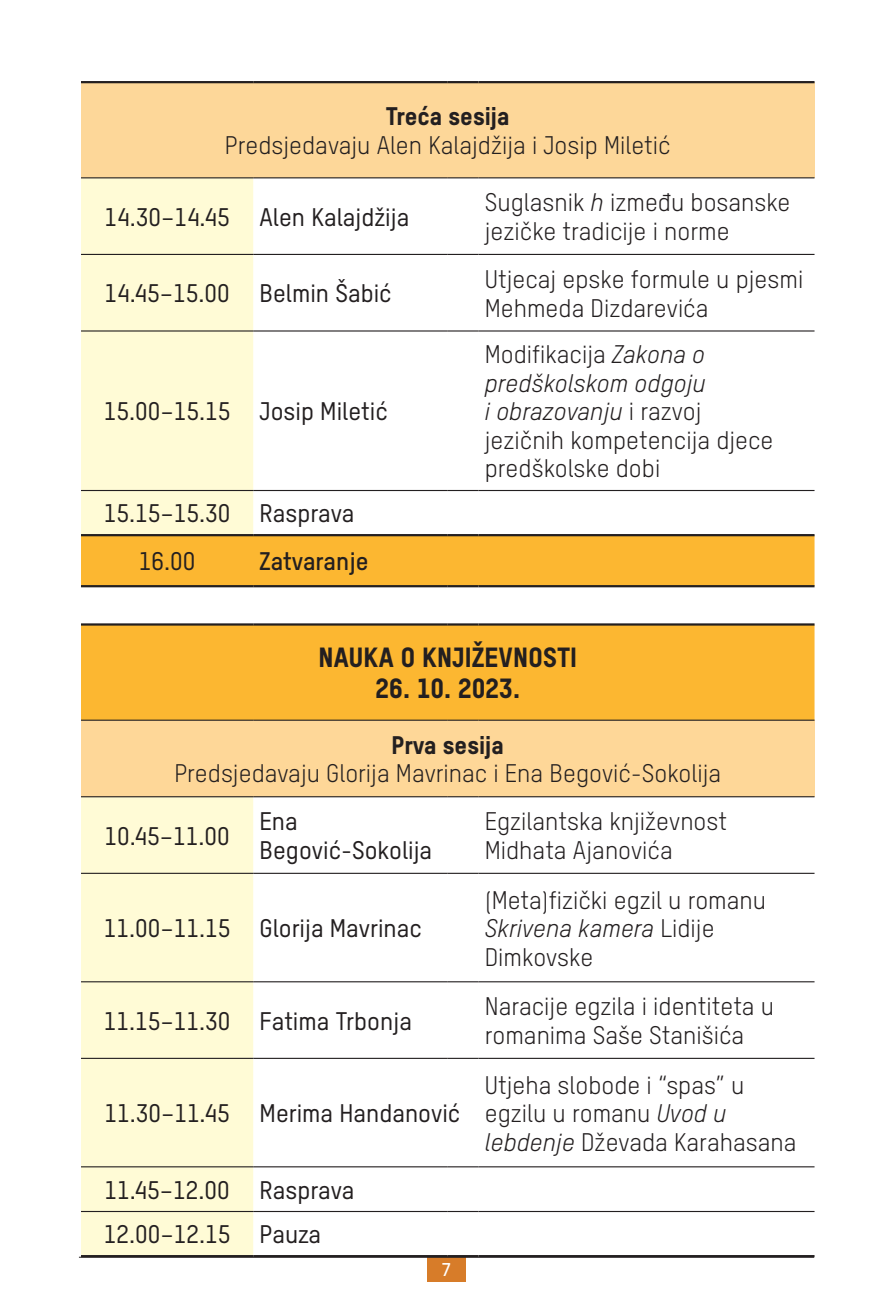
<style>
.page{position:relative;width:893px;height:1308px;background:#fff}
.page>*{position:absolute;margin:0;border:0;box-sizing:border-box;transform-origin:0 0}
.t1{font:27px "T Star Pro Heavy";letter-spacing:.01em;color:#231f20}
.t2{font:24.75px/28.6px "T Star Pro Regular";color:#231f20}
.t3{font:24.75px/47.9px "T Star Pro Medium";color:#231f20}
.t4{font:24.75px "T Star Pro Heavy";color:#231f20}
.t5{font:24.75px "T Star Pro Bold";color:#231f20}
.t6{font:18px "T Star Pro Bold";color:#fff}
.s1{font-style:italic}
</style>
<div class="page">
<div style="left:427px;top:1256px;width:39px;height:25px;background:#d77c29"></div>
<hr style="left:79px;top:1256px;width:735px;height:1px;background:#231f20">
<div style="left:81px;top:82px;width:733px;height:96px;background:#fdd799"></div>
<div style="left:81px;top:178px;width:172px;height:1077px;background:#fffbd6"></div>
<div style="left:81px;top:536px;width:733px;height:183px;background:#fcb731"></div>
<svg style="left:81px;top:587px;width:733px;height:36px"></svg>
<div style="left:81px;top:720px;width:733px;height:76px;background:#fed798"></div>
<hr style="left:81px;top:796px;width:172px;height:1px;background:#231f20">
<hr style="left:253px;top:796px;width:195px;height:1px;background:#231f20">
<hr style="left:448px;top:796px;width:30px;height:1px;background:#231f20">
<hr style="left:478px;top:796px;width:336px;height:1px;background:#231f20">
<hr style="left:81px;top:1057px;width:172px;height:2px;background:#231f20">
<hr style="left:253px;top:1057px;width:195px;height:2px;background:#231f20">
<hr style="left:448px;top:1057px;width:30px;height:2px;background:#231f20">
<hr style="left:478px;top:1057px;width:336px;height:2px;background:#231f20">
<hr style="left:81px;top:1166px;width:172px;height:1px;background:#231f20">
<hr style="left:253px;top:1166px;width:195px;height:1px;background:#231f20">
<hr style="left:448px;top:1166px;width:30px;height:1px;background:#231f20">
<hr style="left:478px;top:1166px;width:336px;height:1px;background:#231f20">
<hr style="left:81px;top:1210px;width:172px;height:2px;background:#231f20">
<hr style="left:253px;top:1210px;width:195px;height:2px;background:#231f20">
<hr style="left:448px;top:1210px;width:30px;height:2px;background:#231f20">
<hr style="left:478px;top:1210px;width:336px;height:2px;background:#231f20">
<hr style="left:81px;top:81px;width:172px;height:2px;background:#231f20">
<hr style="left:253px;top:81px;width:195px;height:2px;background:#231f20">
<hr style="left:448px;top:81px;width:30px;height:2px;background:#231f20">
<hr style="left:478px;top:81px;width:336px;height:2px;background:#231f20">
<hr style="left:81px;top:177px;width:172px;height:1px;background:#231f20">
<hr style="left:253px;top:177px;width:195px;height:1px;background:#231f20">
<hr style="left:448px;top:177px;width:30px;height:1px;background:#231f20">
<hr style="left:478px;top:177px;width:336px;height:1px;background:#231f20">
<hr style="left:81px;top:872px;width:172px;height:2px;background:#231f20">
<hr style="left:253px;top:872px;width:195px;height:2px;background:#231f20">
<hr style="left:448px;top:872px;width:30px;height:2px;background:#231f20">
<hr style="left:478px;top:872px;width:336px;height:2px;background:#231f20">
<hr style="left:81px;top:534px;width:172px;height:2px;background:#231f20">
<hr style="left:253px;top:534px;width:195px;height:2px;background:#231f20">
<hr style="left:448px;top:534px;width:30px;height:2px;background:#231f20">
<hr style="left:478px;top:534px;width:336px;height:2px;background:#231f20">
<hr style="left:81px;top:585px;width:172px;height:2px;background:#231f20">
<hr style="left:253px;top:585px;width:195px;height:2px;background:#231f20">
<hr style="left:448px;top:585px;width:30px;height:2px;background:#231f20">
<hr style="left:478px;top:585px;width:336px;height:2px;background:#231f20">
<hr style="left:81px;top:623px;width:172px;height:2px;background:#231f20">
<hr style="left:253px;top:623px;width:195px;height:2px;background:#231f20">
<hr style="left:448px;top:623px;width:30px;height:2px;background:#231f20">
<hr style="left:478px;top:623px;width:336px;height:2px;background:#231f20">
<hr style="left:81px;top:1255px;width:172px;height:2px;background:#231f20">
<hr style="left:253px;top:1255px;width:195px;height:2px;background:#231f20">
<hr style="left:448px;top:1255px;width:30px;height:2px;background:#231f20">
<hr style="left:478px;top:1255px;width:336px;height:2px;background:#231f20">
<hr style="left:81px;top:719px;width:172px;height:1px;background:#231f20">
<hr style="left:253px;top:719px;width:195px;height:1px;background:#231f20">
<hr style="left:448px;top:719px;width:30px;height:1px;background:#231f20">
<hr style="left:478px;top:719px;width:336px;height:1px;background:#231f20">
<hr style="left:81px;top:981px;width:172px;height:1px;background:#231f20">
<hr style="left:253px;top:981px;width:195px;height:1px;background:#231f20">
<hr style="left:448px;top:981px;width:30px;height:1px;background:#231f20">
<hr style="left:478px;top:981px;width:336px;height:1px;background:#231f20">
<hr style="left:81px;top:254px;width:172px;height:1px;background:#231f20">
<hr style="left:253px;top:254px;width:195px;height:1px;background:#231f20">
<hr style="left:448px;top:254px;width:30px;height:1px;background:#231f20">
<hr style="left:478px;top:254px;width:336px;height:1px;background:#231f20">
<hr style="left:81px;top:330px;width:172px;height:1px;background:#231f20">
<hr style="left:253px;top:330px;width:195px;height:1px;background:#231f20">
<hr style="left:448px;top:330px;width:30px;height:1px;background:#231f20">
<hr style="left:478px;top:330px;width:336px;height:1px;background:#231f20">
<hr style="left:81px;top:490px;width:172px;height:1px;background:#231f20">
<hr style="left:253px;top:490px;width:195px;height:1px;background:#231f20">
<hr style="left:448px;top:490px;width:30px;height:1px;background:#231f20">
<hr style="left:478px;top:490px;width:336px;height:1px;background:#231f20">
<p class="t4" style="left:386px;top:97px;width:125px">Treća sesija</p>
<p class="t2" style="left:225px;top:129px;width:447px">Predsjedavaju Alen Kalajdžija i Josip Miletić</p>
<p class="t3" style="left:104px;top:191px;width:306px">14.30–14.45 Alen Kalajdžija</p>
<p class="t2" style="left:485px;top:187px;width:307px">Suglasnik <span class="s1">h</span> između bosanske jezičke tradicije i norme</p>
<p class="t3" style="left:104px;top:268px;width:289px">14.45–15.00 Belmin Šabić</p>
<p class="t2" style="left:485px;top:263px;width:320px">Utjecaj epske formule u pjesmi<br>Mehmeda Dizdarevića</p>
<p class="t3" style="left:104px;top:386px;width:285px">15.00–15.15 Josip Miletić</p>
<p class="t3" style="left:139px;top:488px;width:217px;text-indent:-35px">15.15–15.30 Rasprava<br>16.00</p>
<p class="t5" style="left:260px;top:543px;width:110px">Zatvaranje</p>
<p class="t2" style="left:485px;top:339px;width:290px">Modifikacija <span class="s1">Zakona o predškolskom odgoju<br>i obrazovanju</span> i razvoj jezičnih kompetencija djece predškolske dobi</p>
<p class="t1" style="left:318px;top:636px;width:260px">NAUKA O KNJIŽEVNOSTI</p>
<p class="t1" style="left:375px;top:667px;width:146px">26. 10. 2023.</p>
<p class="t4" style="left:392px;top:725px;width:114px">Prva sesija</p>
<p class="t2" style="left:174px;top:757px;width:548px">Predsjedavaju Glorija Mavrinac i Ena Begović-Sokolija</p>
<p class="t3" style="left:104px;top:810px;width:127px">10.45–11.00</p>
<p class="t3" style="left:260px;top:805px;width:174px;line-height:28.6px">Ena<br>Begović-Sokolija</p>
<p class="t2" style="left:485px;top:805px;width:244px">Egzilantska književnost<br>Midhata Ajanovića</p>
<p class="t3" style="left:104px;top:902px;width:319px">11.00–11.15 Glorija Mavrinac</p>
<p class="t3" style="left:104px;top:995px;width:310px">11.15–11.30 Fatima Trbonja</p>
<p class="t3" style="left:104px;top:1087px;width:357px">11.30–11.45 Merima Handanović</p>
<p class="t3" style="left:104px;top:1165px;width:252px;line-height:44.6px">11.45–12.00 Rasprava<br>12.00–12.15 Pauza</p>
<p class="t6" style="left:442px;top:1256px;width:11px">7</p>
<p class="t2" style="left:485px;top:884px;width:283px">(Meta)fizički egzil u romanu<br><span class="s1">Skrivena kamera</span> Lidije<br>Dimkovske</p>
<p class="t2" style="left:485px;top:990px;width:291px">Naracije egzila i identiteta u romanima Saše Stanišića</p>
<p class="t2" style="left:485px;top:1069px;width:313px">Utjeha slobode i “spas” u egzilu u romanu <span class="s1">Uvod u lebdenje</span> Dževada Karahasana</p>
</div>
